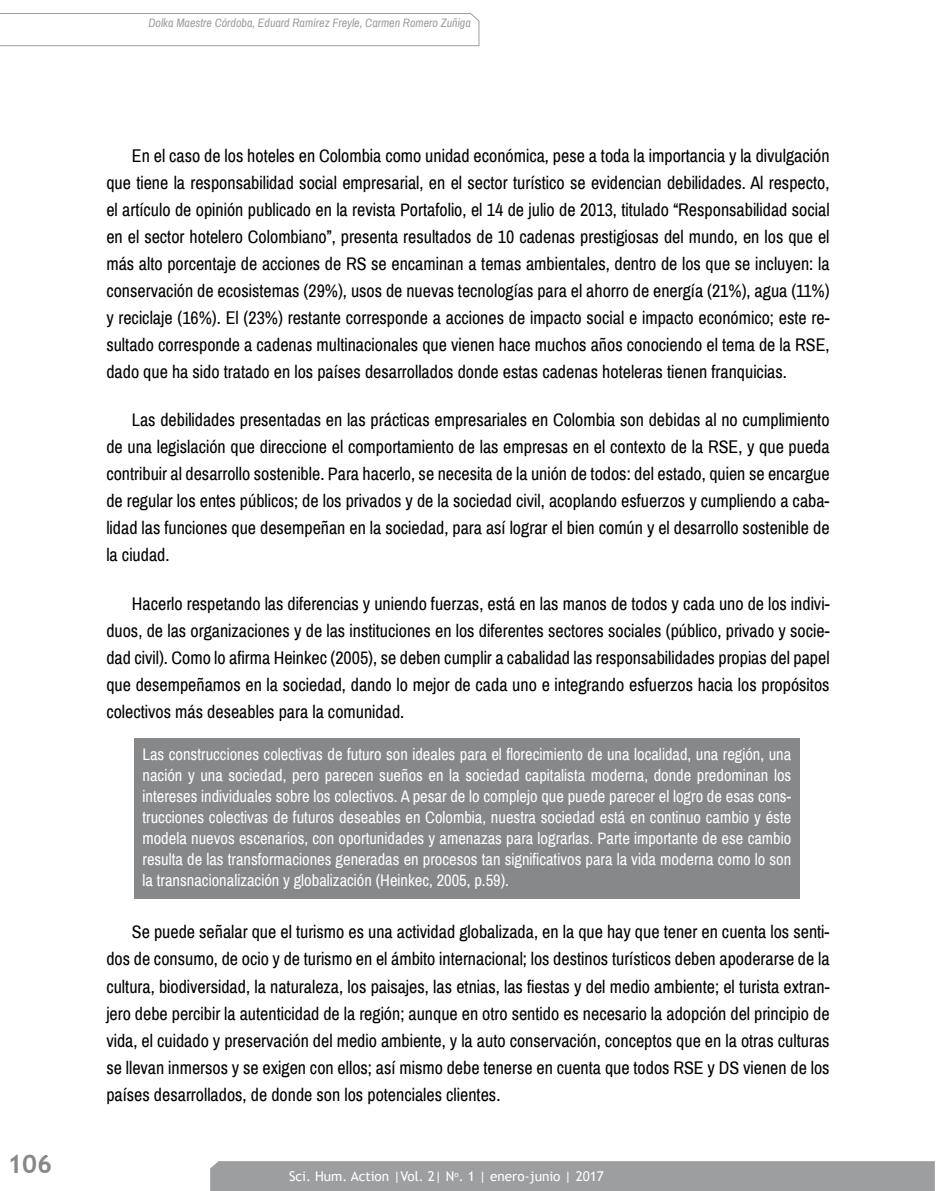
<style>
.page{position:relative;width:936px;height:1191px;background:#fff}
.page>*{position:absolute;margin:0;border:0;box-sizing:border-box;transform-origin:0 0}
.t1{font:700 25.5px "Trebuchet MS";color:#87888a}
.t2{font:18px/27px "Archivo Narrow";color:#000;text-align:justify}
.t3{font:16.5px/21px "Archivo Narrow";color:#fff;text-align:justify}
.t4{font:13.5px "Trebuchet MS";color:#fff}
.t5{font:italic 12px "Archivo Narrow";color:#9c9e9f}
</style>
<div class="page">
<div style="left:210px;top:1161px;width:724px;height:30px;background:#9c9e9f"></div>
<svg style="left:0;top:13px;width:479px;height:33px"></svg>
<div style="left:134px;top:738px;width:665px;height:160px;background:#87888a"></div>
<h1 class="t1" style="left:7px;top:1147px;width:46px">106</h1>
<p class="t5" style="left:148px;top:15px;width:324px">Dolka Maestre Córdoba, Eduard Ramírez Freyle, Carmen Romero Zuñiga</p>
<p class="t2" style="left:106px;top:142px;width:724px;text-indent:26px">En el caso de los hoteles en Colombia como unidad económica, pese a toda la importancia y la divulgación que tiene la responsabilidad social empresarial, en el sector turístico se evidencian debilidades. Al respecto, el artículo de opinión publicado en la revista Portafolio, el 14 de julio de 2013, titulado “Responsabilidad social en el sector hotelero Colombiano”, presenta resultados de 10 cadenas prestigiosas del mundo, en los que el más alto porcentaje de acciones de RS se encaminan a temas ambientales, dentro de los que se incluyen: la conservación de ecosistemas (29%), usos de nuevas tecnologías para el ahorro de energía (21%), agua (11%) y reciclaje (16%). El (23%) restante corresponde a acciones de impacto social e impacto económico; este re&shy;sultado corresponde a cadenas multinacionales que vienen hace muchos años conociendo el tema de la RSE, dado que ha sido tratado en los países desarrollados donde estas cadenas hoteleras tienen franquicias.</p>
<p class="t2" style="left:106px;top:407px;width:724px;text-indent:26px">Las debilidades presentadas en las prácticas empresariales en Colombia son debidas al no cumplimiento de una legislación que direccione el comportamiento de las empresas en el contexto de la RSE, y que pueda contribuir al desarrollo sostenible. Para hacerlo, se necesita de la unión de todos: del estado, quien se encargue de regular los entes públicos; de los privados y de la sociedad civil, acoplando esfuerzos y cumpliendo a caba&shy;lidad las funciones que desempeñan en la sociedad, para así lograr el bien común y el desarrollo sostenible de la ciudad.</p>
<p class="t2" style="left:106px;top:590px;width:724px;text-indent:26px">Hacerlo respetando las diferencias y uniendo fuerzas, está en las manos de todos y cada uno de los indivi&shy;duos, de las organizaciones y de las instituciones en los diferentes sectores sociales (público, privado y socie&shy;dad civil). Como lo afirma Heinkec (2005), se deben cumplir a cabalidad las responsabilidades propias del papel que desempeñamos en la sociedad, dando lo mejor de cada uno e integrando esfuerzos hacia los propósitos colectivos más deseables para la comunidad.</p>
<p class="t3" style="left:142px;top:744px;width:650px">Las construcciones colectivas de futuro son ideales para el florecimiento de una localidad, una región, una nación y una sociedad, pero parecen sueños en la sociedad capitalista moderna, donde predominan los intereses individuales sobre los colectivos. A pesar de lo complejo que puede parecer el logro de esas cons&shy;trucciones colectivas de futuros deseables en Colombia, nuestra sociedad está en continuo cambio y éste modela nuevos escenarios, con oportunidades y amenazas para lograrlas. Parte importante de ese cambio resulta de las transformaciones generadas en procesos tan significativos para la vida moderna como lo son la transnacionalización y globalización (Heinkec, 2005, p.59).</p>
<p class="t2" style="left:106px;top:919px;width:724px;text-indent:26px">Se puede señalar que el turismo es una actividad globalizada, en la que hay que tener en cuenta los senti&shy;dos de consumo, de ocio y de turismo en el ámbito internacional; los destinos turísticos deben apoderarse de la cultura, biodiversidad, la naturaleza, los paisajes, las etnias, las fiestas y del medio ambiente; el turista extran&shy;jero debe percibir la autenticidad de la región; aunque en otro sentido es necesario la adopción del principio de vida, el cuidado y preservación del medio ambiente, y la auto conservación, conceptos que en la otras culturas se llevan inmersos y se exigen con ellos; así mismo debe tenerse en cuenta que todos RSE y DS vienen de los países desarrollados, de donde son los potenciales clientes.</p>
<p class="t4" style="left:289px;top:1167px;width:316px">Sci. Hum. Action |Vol. 2| N<sup>o</sup>. 1 | enero-junio | 2017</p>
</div>
